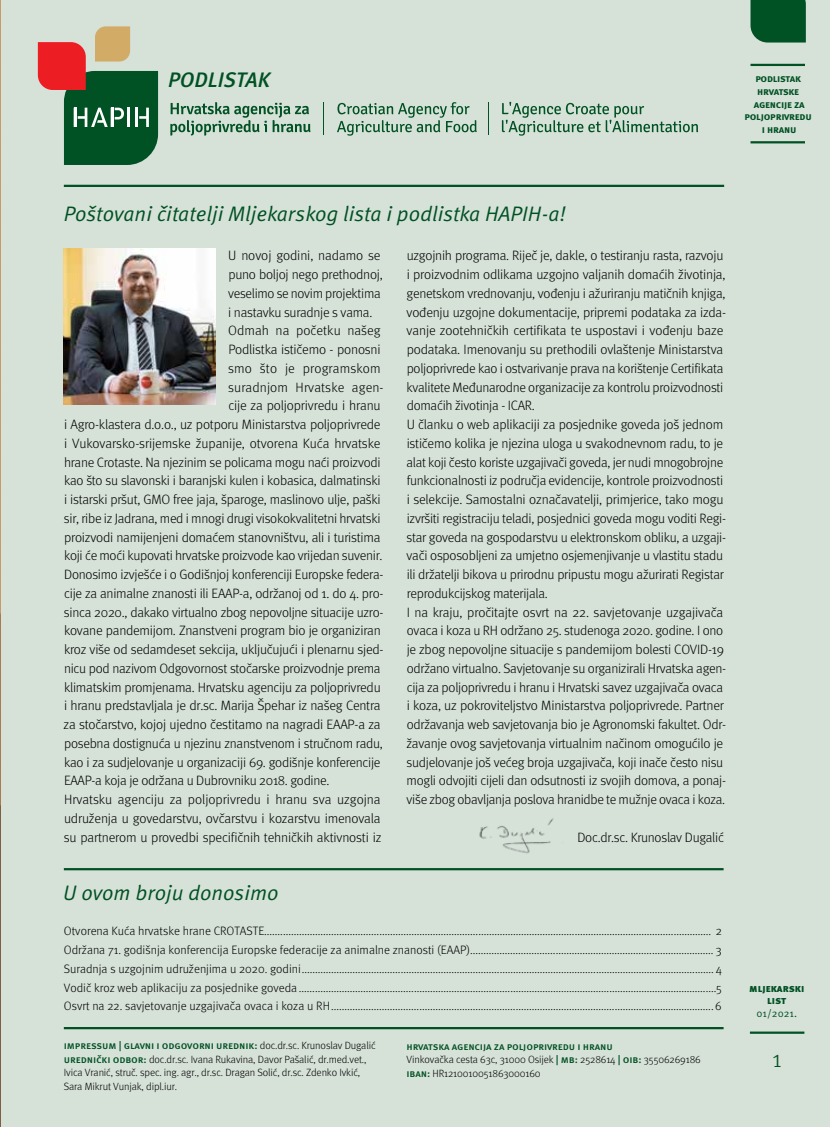
<style>
.page{position:relative;width:830px;height:1127px;background:#fff}
.page>*{position:absolute;margin:0;border:0;box-sizing:border-box;transform-origin:0 0}
.t1{font:300 24px "Meta Pro";color:#005123}
.t2{font:italic 21px "Meta Pro";color:#005123}
.t3{font:italic 500 21px "Meta Pro";color:#005123}
.t4{font:300 13.5px/18.8px "Meta Pro";letter-spacing:-.02em;color:#000}
.t5{font:300 13.5px "Meta Pro";letter-spacing:.01em;color:#000}
.t6{font:300 13.5px "Meta Pro";letter-spacing:.005em;color:#000}
.t7{font:300 12.15px/18.8px "Meta Pro";color:#000;text-align:justify}
.t8{font:300 10.5px/13.5px "Meta Pro";letter-spacing:-.01em;color:#000}
.t9{font:500 10.5px/13.5px "Meta Pro";letter-spacing:-.01em;color:#005123}
.t10{font:700 10.5px/12.6px "Meta Pro";letter-spacing:-.025em;color:#005123;text-align:center}
.t11{font:900 10.5px/12.6px "Meta Pro";color:#005123;text-align:center}
.t12{font:10.5px "Meta Pro";letter-spacing:-.005em;color:#005123}
.s1{font-weight:500;color:#005123}
.s2{font-weight:300;color:#000}
</style>
<div class="page">
<div style="left:0;top:0;width:829px;height:1127px;background:#d6e1d8"></div>
<hr style="left:750px;top:64px;width:54px;height:2px;background:#005123">
<hr style="left:750px;top:141px;width:54px;height:2px;background:#005123">
<div style="left:750px;top:0;width:55px;height:43px;background:#005123"></div>
<hr style="left:749px;top:1031px;width:55px;height:3px;background:#005123">
<hr style="left:64px;top:1027px;width:659px;height:2px;background:#005123">
<img style="left:64px;top:249px;width:151px;height:155px">
<hr style="left:64px;top:868px;width:659px;height:2px;background:#005123">
<svg style="left:38px;top:26px;width:120px;height:139px"></svg>
<svg style="left:337px;top:102px;width:139px;height:34px"></svg>
<svg style="left:170px;top:102px;width:140px;height:34px"></svg>
<svg style="left:501px;top:102px;width:196px;height:34px"></svg>
<hr style="left:323px;top:102px;width:1px;height:33px;background:#005123">
<hr style="left:488px;top:102px;width:1px;height:33px;background:#005123">
<img style="left:479px;top:818px;width:75px;height:36px">
<hr style="left:64px;top:185px;width:659px;height:2px;background:#005123">
<img style="left:0;top:0;width:1px;height:1127px">
<h2 class="t3" style="left:168px;top:66px;width:103px">PODLISTAK</h2>
<p class="t10" style="left:744px;top:73px;width:69px">podlistak<br>Hrvatske agencije za poljoprivredu i h ranu</p>
<h2 class="t2" style="left:64px;top:200px;width:503px">Poštovani čitatelji Mljekarskog lista i podlistka HAPIH-a!</h2>
<p class="t4" style="left:228px;top:245px;width:154px">U novoj godini, nadamo se</p>
<p class="t4" style="left:228px;top:264px;width:156px">puno boljoj nego prethodnoj,</p>
<p class="t4" style="left:228px;top:283px;width:154px">veselimo se novim projektima</p>
<p class="t4" style="left:228px;top:302px;width:145px">i nastavku suradnje s vama.</p>
<p class="t6" style="left:228px;top:321px;width:154px">Odmah na početku našeg</p>
<p class="t4" style="left:228px;top:339px;width:154px">Podlistka ističemo - ponosni</p>
<p class="t5" style="left:228px;top:358px;width:154px">smo što je programskom</p>
<p class="t5" style="left:228px;top:377px;width:157px">suradnjom Hrvatske agen-</p>
<p class="t4" style="left:228px;top:395px;width:154px">cije za poljoprivredu i hranu</p>
<p class="t4" style="left:64px;top:414px;width:318px">i Agro-klastera d.o.o., uz potporu Ministarstva poljoprivrede</p>
<p class="t4" style="left:64px;top:433px;width:318px">i Vukovarsko-srijemske županije, otvorena Kuća hrvatske</p>
<p class="t4" style="left:64px;top:452px;width:318px">hrane Crotaste. Na njezinim se policama mogu naći proizvodi</p>
<p class="t4" style="left:64px;top:470px;width:318px">kao što su slavonski i baranjski kulen i kobasica, dalmatinski</p>
<p class="t4" style="left:64px;top:489px;width:318px">i istarski pršut, GMO free jaja, šparoge, maslinovo ulje, paški</p>
<p class="t4" style="left:64px;top:508px;width:318px">sir, ribe iz Jadrana, med i mnogi drugi visokokvalitetni hrvatski</p>
<p class="t4" style="left:64px;top:527px;width:318px">proizvodi namijenjeni domaćem stanovništvu, ali i turistima</p>
<p class="t4" style="left:64px;top:545px;width:320px">koji će moći kupovati hrvatske proizvode kao vrijedan suvenir.</p>
<p class="t4" style="left:64px;top:564px;width:321px">Donosimo izvješće i o Godišnjoj konferenciji Europske federa-</p>
<p class="t4" style="left:64px;top:583px;width:321px">cije za animalne znanosti ili EAAP-a, održanoj od 1. do 4. pro-</p>
<p class="t4" style="left:64px;top:602px;width:321px">sinca 2020., dakako virtualno zbog nepovoljne situacije uzro-</p>
<p class="t4" style="left:64px;top:620px;width:318px">kovane pandemijom. Znanstveni program bio je organiziran</p>
<p class="t4" style="left:64px;top:639px;width:321px">kroz više od sedamdeset sekcija, uključujući i plenarnu sjed-</p>
<p class="t4" style="left:64px;top:658px;width:318px">nicu pod nazivom Odgovornost stočarske proizvodnje prema</p>
<p class="t4" style="left:64px;top:677px;width:318px">klimatskim promjenama. Hrvatsku agenciju za poljoprivredu</p>
<p class="t4" style="left:64px;top:695px;width:318px">i hranu predstavljala je dr.sc. Marija Špehar iz našeg Centra</p>
<p class="t4" style="left:63px;top:714px;width:318px">za stočarstvo, kojoj ujedno čestitamo na nagradi EAAP-a za</p>
<p class="t4" style="left:64px;top:733px;width:320px">posebna dostignuća u njezinu znanstvenom i stručnom radu,</p>
<p class="t4" style="left:64px;top:752px;width:318px">kao i za sudjelovanje u organizaciji 69. godišnje konferencije</p>
<p class="t4" style="left:64px;top:770px;width:267px">EAAP-a koja je održana u Dubrovniku 2018. godine.</p>
<p class="t4" style="left:64px;top:789px;width:318px">Hrvatsku agenciju za poljoprivredu i hranu sva uzgojna</p>
<p class="t4" style="left:64px;top:808px;width:318px">udruženja u govedarstvu, ovčarstvu i kozarstvu imenovala</p>
<p class="t4" style="left:64px;top:827px;width:319px">su partnerom u provedbi specifičnih tehničkih aktivnosti iz</p>
<p class="t4" style="left:406px;top:245px;width:321px">uzgojnih programa. Riječ je, dakle, o testiranju rasta, razvoju i proizvodnim odlikama uzgojno valjanih domaćih životinja, genetskom vrednovanju, vođenju i ažuriranju matičnih knjiga, vođenju uzgojne dokumentacije, pripremi podataka za izda&shy;vanje zootehničkih certifikata te uspostavi i vođenju baze podataka. Imenovanju su prethodili ovlaštenje Ministarstva poljoprivrede kao i ostvarivanje prava na korištenje Certifikata kvalitete Međunarodne organizacije za kontrolu proizvodnosti domaćih životinja - ICAR.<br>U članku o web aplikaciji za posjednike goveda još jednom ističemo kolika je njezina uloga u svakodnevnom radu, to je alat koji često koriste uzgajivači goveda, jer nudi mnogobrojne funkcionalnosti iz područja evidencije, kontrole proizvodnosti i selekcije. Samostalni označavatelji, primjerice, tako mogu izvršiti registraciju teladi, posjednici goveda mogu voditi Regi&shy;star goveda na gospodarstvu u elektronskom obliku, a uzgaji&shy;vači osposobljeni za umjetno osjemenjivanje u vlastitu stadu ili držatelji bikova u prirodnu pripustu mogu ažurirati Registar reprodukcijskog materijala.<br>I na kraju, pročitajte osvrt na 22. savjetovanje uzgajivača ovaca i koza u RH održano 25. studenoga 2020. godine. I ono je zbog nepovoljne situacije s pandemijom bolesti COVID-19 održano virtualno. Savjetovanje su organizirali Hrvatska agen&shy;cija za poljoprivredu i hranu i Hrvatski savez uzgajivača ovaca i koza, uz pokroviteljstvo Ministarstva poljoprivrede. Partner održavanja web savjetovanja bio je Agronomski fakultet. Odr&shy;žavanje ovog savjetovanja virtualnim načinom omogućilo je sudjelovanje još većeg broja uzgajivača, koji inače često nisu mogli odvojiti cijeli dan odsutnosti iz svojih domova, a ponaj&shy;više zbog obavljanja poslova hranidbe te mužnje ovaca i koza.</p>
<p class="t4" style="left:577px;top:827px;width:148px">Doc.dr.sc. Krunoslav Dugalić</p>
<h2 class="t2" style="left:63px;top:879px;width:217px">U ovom broju donosimo</h2>
<p class="t7" style="left:64px;top:921px;width:659px">Otvorena Kuća hrvatske hrane CROTASTE....................................................................................................................................................................... 2<br>Održana 71. godišnja konferencija Europske federacije za animalne znanosti (EAAP)........................................................................................... 3<br>Suradnja s uzgojnim udruženjima u 2020. godini.......................................................................................................................................................... 4<br>Vodič kroz web aplikaciju za posjednike goveda ............................................................................................................................................................5<br>Osvrt na 22. savjetovanje uzgajivača ovaca i koza u RH...............................................................................................................................................6</p>
<p class="t8" style="left:64px;top:1038px;width:313px;text-indent:45px"><span class="s1">M | Glavni i odgovorni urednik:</span> doc.dr.sc. Krunoslav Dugalić <span class="s1">U rednički odbor:</span> doc.dr.sc. Ivana Rukavina, Davor Pašalić, dr.med.vet., Ivica Vranić, struč. spec. ing. agr., dr.sc. Dragan Solić, dr.sc. Zdenko Ivkić, Sara Mikrut Vunjak, dipl.iur.</p>
<p class="t9" style="left:406px;top:1040px;width:296px">Hrvatska agencija za poljoprivredu i h ranu<br><span class="s2">Vinkovačka cesta 63c, 31000 Osijek</span> | MB : <span class="s2">2528614</span> | OIB : <span class="s2">35506269186<br></span>IBAN</p>
<p class="t9" style="left:64px;top:1039px;width:7px">ImPRESSU</p>
<p class="t8" style="left:427px;top:1066px;width:115px"><span class="s1">:</span> HR1210010051863000160</p>
<p class="t11" style="left:748px;top:982px;width:57px">Mljekarski list</p>
<p class="t12" style="left:756px;top:1007px;width:42px">01/2021.</p>
<h1 class="t1" style="left:772px;top:1041px;width:11px">1</h1>
</div>
